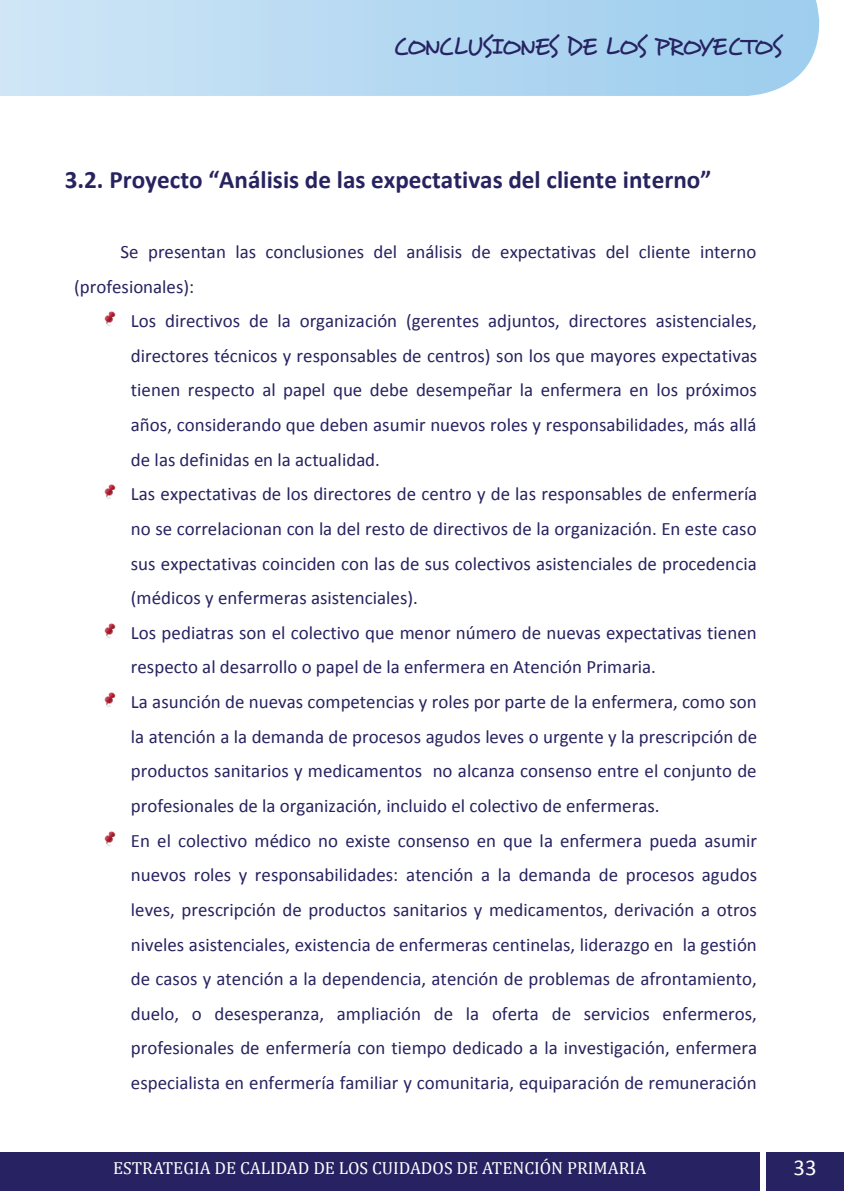
<style>
.page{position:relative;width:844px;height:1191px;background:#fff}
.page>*{position:absolute;margin:0;border:0;box-sizing:border-box;transform-origin:0 0}
.t1{font:700 25.2px "Calibri";color:#272360}
.t2{font:24.5px "Desyrel";letter-spacing:-.05em;color:#272362}
.t3{font:22.75px "Calibri";color:#fff}
.t4{font:18.9px/34.6px "Calibri";color:#272360}
.t5{font:17.5px "Cambria";color:#fff}
</style>
<div class="page">
<div style="left:766px;top:1151px;width:77px;height:40px;background:#272362"></div>
<div style="left:0;top:1151px;width:759px;height:40px;background:#272362"></div>
<img style="left:104px;top:311px;width:12px;height:15px">
<img style="left:104px;top:484px;width:12px;height:15px">
<img style="left:104px;top:623px;width:12px;height:15px">
<img style="left:104px;top:692px;width:12px;height:15px">
<img style="left:104px;top:831px;width:12px;height:15px">
<svg style="left:0;top:0;width:819px;height:96px;background:#b6d9f2"></svg>
<p class="t2" style="left:393px;top:32px;width:390px">CONCLUSIONES DE LOS PROYECTOS</p>
<h1 class="t1" style="left:65px;top:169px;width:648px">3.2. Proyecto “Análisis de las expectativas del cliente interno”</h1>
<p class="t4" style="left:74px;top:236px;width:683px;text-indent:46px">Se presentan las conclusiones del análisis de expectativas del cliente interno (profesionales):</p>
<p class="t4" style="left:131px;top:305px;width:627px">Los directivos de la organización (gerentes adjuntos, directores asistenciales, directores técnicos y responsables de centros) son los que mayores expectativas tienen respecto al papel que debe desempeñar la enfermera en los próximos años, considerando que deben asumir nuevos roles y responsabilidades, más allá de las definidas en la actualidad.<br>Las expectativas de los directores de centro y de las responsables de enfermería no se correlacionan con la del resto de directivos de la organización. En este caso sus expectativas coinciden con las de sus colectivos asistenciales de procedencia (médicos y enfermeras asistenciales).<br>Los pediatras son el colectivo que menor número de nuevas expectativas tienen respecto al desarrollo o papel de la enfermera en Atención Primaria.<br>La asunción de nuevas competencias y roles por parte de la enfermera, como son la atención a la demanda de procesos agudos leves o urgente y la prescripción de productos sanitarios y medicamentos no alcanza consenso entre el conjunto de profesionales de la organización, incluido el colectivo de enfermeras.<br>En el colectivo médico no existe consenso en que la enfermera pueda asumir nuevos roles y responsabilidades: atención a la demanda de procesos agudos leves, prescripción de productos sanitarios y medicamentos, derivación a otros niveles asistenciales, existencia de enfermeras centinelas, liderazgo en la gestión de casos y atención a la dependencia, atención de problemas de afrontamiento, duelo, o desesperanza, ampliación de la oferta de servicios enfermeros, profesionales de enfermería con tiempo dedicado a la investigación, enfermera especialista en enfermería familiar y comunitaria, equiparación de remuneración</p>
<p class="t5" style="left:113px;top:1157px;width:534px">ESTRATEGIA DE CALIDAD DE LOS CUIDADOS DE ATENCIÓN PRIMARIA</p>
<p class="t3" style="left:793px;top:1157px;width:25px">33</p>
</div>
